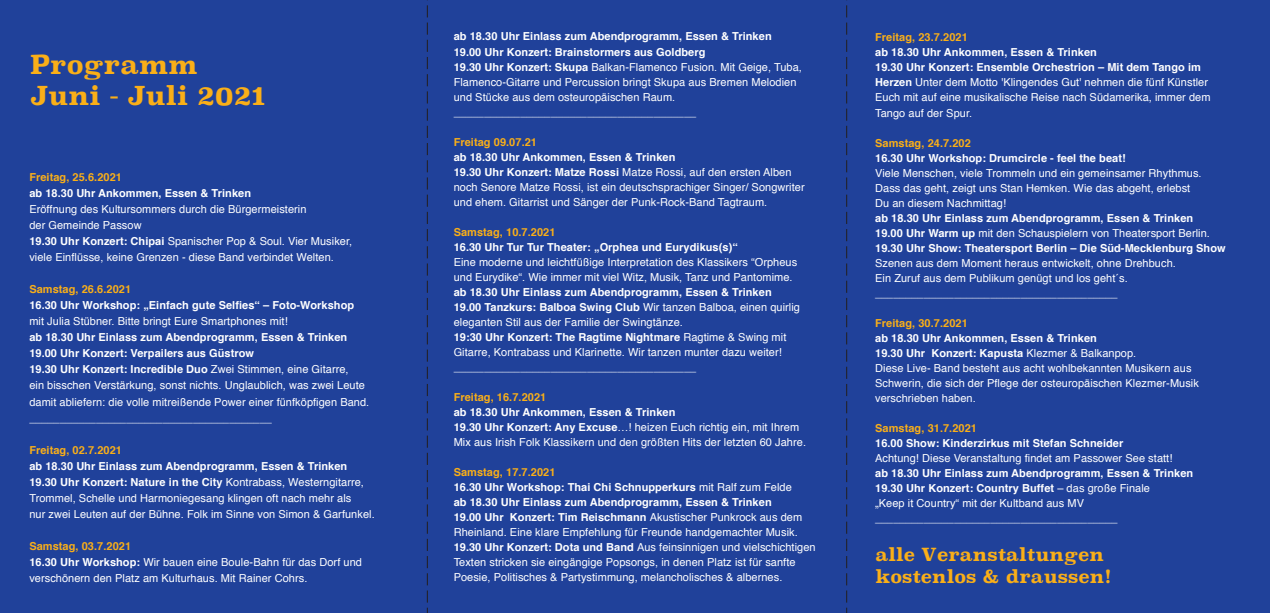
<style>
.page{position:relative;width:1270px;height:613px;background:#fff}
.page>*{position:absolute;margin:0;border:0;box-sizing:border-box;transform-origin:0 0}
.t1{font:700 26px/31.2px "Superclarendon";color:#faaf18}
.t2{font:700 18px/21.6px "Superclarendon";color:#faaf18}
.t3{font:11px/15px "Helvetica";letter-spacing:.005em;color:#fff}
.t4{font:700 11px/15px "Helvetica";letter-spacing:.005em;color:#fff}
.t5{font:700 11px "Helvetica";letter-spacing:.005em;color:#faaf18}
.s1{font-weight:700}
.s2{font-weight:700;color:#faaf18}
.s3{color:#faaf18}
.s4{color:#20419a}
.s5{font-weight:400}
</style>
<div class="page">
<div style="left:0;top:0;width:1270px;height:612px;background:#20419a"></div>
<svg style="left:427px;top:0;width:1px;height:612px"></svg>
<svg style="left:846px;top:0;width:1px;height:612px"></svg>
<h1 class="t1" style="left:30px;top:50px;width:237px">Programm<br>Juni - Juli 2021</h1>
<p class="t5" style="left:29px;top:168px;width:94px">Freitag, 25.6.2021</p>
<p class="t4" style="left:29px;top:186px;width:223px">ab 18.30 Uhr Ankommen, Essen &amp; Trinken</p>
<p class="t3" style="left:29px;top:201px;width:324px;line-height:16px">Eröffnung des Kultursommers durch die Bürgermeisterin<br>der Gemeinde Passow<br><span class="s1">19.30 Uhr Konzert: Chipai</span> Spanischer Pop &amp; Soul. Vier Musiker, viele Einflüsse, keine Grenzen - diese Band verbindet Welten.</p>
<p class="t5" style="left:29px;top:280px;width:103px">Samstag, 26.6.2021</p>
<p class="t4" style="left:29px;top:298px;width:326px">16.30 Uhr Workshop: „Einfach gute Selfies“ – Foto-Workshop</p>
<p class="t3" style="left:29px;top:314px;width:260px">mit Julia Stübner. Bitte bringt Eure Smartphones mit!</p>
<p class="t3" style="left:29px;top:329px;width:341px;line-height:16px"><span class="s1">ab 18.30 Uhr Einlass zum Abendprogramm, Essen &amp; Trinken 19.00 Uhr Konzert: Verpailers aus Güstrow<br>19.30 Uhr Konzert: Incredible Duo</span> Zwei Stimmen, eine Gitarre,<br>ein bisschen Verstärkung, sonst nichts. Unglaublich, was zwei Leute damit abliefern: die volle mitreißende Power einer fünfköpfigen Band. ________________________________________</p>
<p class="t5" style="left:29px;top:440px;width:94px">Freitag, 02.7.2021</p>
<p class="t3" style="left:29px;top:458px;width:347px;line-height:16px"><span class="s1">ab 18.30 Uhr Einlass zum Abendprogramm, Essen &amp; Trinken 19.30 Uhr Konzert: Nature in the City</span> Kontrabass, Westerngitarre, Trommel, Schelle und Harmoniegesang klingen oft nach mehr als<br>nur zwei Leuten auf der Bühne. Folk im Sinne von Simon &amp; Garfunkel.</p>
<p class="t3" style="left:29px;top:538px;width:334px;line-height:16px"><span class="s2">Samstag, 03.7.2021<br></span><span class="s1">16.30 Uhr Workshop:</span> Wir bauen eine Boule-Bahn für das Dorf und verschönern den Platz am Kulturhaus. Mit Rainer Cohrs.</p>
<p class="t4" style="left:454px;top:28px;width:320px;line-height:16px">ab 18.30 Uhr Einlass zum Abendprogramm, Essen &amp; Trinken<br>19.00 Uhr Konzert: Brainstormers aus Goldberg</p>
<p class="t3" style="left:454px;top:60px;width:350px"><span class="s1">19.30 Uhr Konzert: Skupa</span> Balkan-Flamenco Fusion. Mit Geige, Tuba, Flamenco-Gitarre und Percussion bringt Skupa aus Bremen Melodien und Stücke aus dem osteuropäischen Raum. ________________________________________</p>
<p class="t5" style="left:454px;top:133px;width:85px">Freitag 09.07.21</p>
<p class="t3" style="left:454px;top:150px;width:352px"><span class="s1">ab 18.30 Uhr Ankommen, Essen &amp; Trinken<br>19.30 Uhr Konzert: Matze Rossi</span> Matze Rossi, auf den ersten Alben noch Senore Matze Rossi, ist ein deutschsprachiger Singer/ Songwriter und ehem. Gitarrist und Sänger der Punk-Rock-Band Tagtraum.</p>
<p class="t5" style="left:454px;top:223px;width:103px">Samstag, 10.7.2021</p>
<p class="t4" style="left:454px;top:239px;width:286px">16.30 Uhr Tur Tur Theater: „Orphea und Eurydikus(s)“</p>
<p class="t3" style="left:454px;top:255px;width:345px">Eine moderne und leichtfüßige Interpretation des Klassikers “Orpheus und Eurydike“. Wie immer mit viel Witz, Musik, Tanz und Pantomime.</p>
<p class="t3" style="left:454px;top:285px;width:348px"><span class="s1">ab 18.30 Uhr Einlass zum Abendprogramm, Essen &amp; Trinken 19.00 Tanzkurs: Balboa Swing Club</span> Wir tanzen Balboa, einen quirlig eleganten Stil aus der Familie der Swingtänze.<br><span class="s1">19:30 Uhr Konzert: The Ragtime Nightmare</span> Ragtime &amp; Swing mit Gitarre, Kontrabass und Klarinette. Wir tanzen munter dazu weiter! ________________________________________</p>
<p class="t5" style="left:454px;top:388px;width:94px">Freitag, 16.7.2021</p>
<p class="t3" style="left:454px;top:405px;width:354px"><span class="s1">ab 18.30 Uhr Ankommen, Essen &amp; Trinken<br>19.30 Uhr Konzert: Any Excuse</span>…! heizen Euch richtig ein, mit Ihrem<br>Mix aus Irish Folk Klassikern und den größten Hits der letzten 60 Jahre.</p>
<p class="t3" style="left:454px;top:465px;width:363px"><span class="s2">Samstag, 17.7.2021<br></span><span class="s1">16.30 Uhr Workshop: Thai Chi Schnupperkurs</span> mit Ralf zum Felde<br><span class="s1">ab 18.30 Uhr Einlass zum Abendprogramm, Essen &amp; Trinken<br>19.00 Uhr Konzert: Tim Reischmann</span> Akustischer Punkrock aus dem Rheinland. Eine klare Empfehlung für Freunde handgemachter Musik.<br><span class="s1">19.30 Uhr Konzert: Dota und Band</span> Aus feinsinnigen und vielschichtigen Texten stricken sie eingängige Popsongs, in denen Platz ist für sanfte Poesie, Politisches &amp; Partystimmung, melancholisches &amp; albernes.</p>
<p class="t5" style="left:875px;top:29px;width:94px">Freitag, 23.7.2021</p>
<p class="t3" style="left:875px;top:45px;width:337px"><span class="s1">ab 18.30 Uhr Ankommen, Essen &amp; Trinken<br>19.30 Uhr Konzert: Ensemble Orchestrion – Mit dem Tango im Herzen</span> Unter dem Motto 'Klingendes Gut' nehmen die fünf Künstler Euch mit auf eine musikalische Reise nach Südamerika, immer dem Tango auf der Spur.</p>
<p class="t4" style="left:875px;top:135px;width:252px"><span class="s3">Samstag, 24.7.202</span><span class="s4">1<br></span>16.30 Uhr Workshop: Drumcircle - feel the beat!</p>
<p class="t3" style="left:875px;top:165px;width:328px">Viele Menschen, viele Trommeln und ein gemeinsamer Rhythmus.<br>Dass das geht, zeigt uns Stan Hemken. Wie das abgeht, erlebst<br>Du an diesem Nachmittag!</p>
<p class="t4" style="left:875px;top:210px;width:352px">ab 18.30 Uhr Einlass zum Abendprogramm, Essen &amp; Trinken<br>19.00 Uhr Warm up <span class="s5">mit den Schauspielern von Theatersport Berlin.<br></span>19.30 Uhr Show: Theatersport Berlin – Die Süd-Mecklenburg Show</p>
<p class="t3" style="left:875px;top:255px;width:302px">Szenen aus dem Moment heraus entwickelt, ohne Drehbuch.<br>Ein Zuruf aus dem Publikum genügt und los geht´s. ________________________________________</p>
<p class="t5" style="left:875px;top:314px;width:94px">Freitag, 30.7.2021</p>
<p class="t3" style="left:875px;top:330px;width:325px"><span class="s1">ab 18.30 Uhr Ankommen, Essen &amp; Trinken<br>19.30 Uhr Konzert: Kapusta</span> Klezmer &amp; Balkanpop.<br>Diese Live- Band besteht aus acht wohlbekannten Musikern aus Schwerin, die sich der Pflege der osteuropäischen Klezmer-Musik verschrieben haben.</p>
<p class="t5" style="left:875px;top:419px;width:103px">Samstag, 31.7.2021</p>
<p class="t4" style="left:875px;top:435px;width:250px">16.00 Show: Kinderzirkus mit Stefan Schneider</p>
<p class="t3" style="left:875px;top:450px;width:299px">Achtung! Diese Veranstaltung findet am Passower See statt!</p>
<p class="t3" style="left:875px;top:465px;width:320px"><span class="s1">ab 18.30 Uhr Einlass zum Abendprogramm, Essen &amp; Trinken 19.30 Uhr Konzert: Country Buffet</span> – das große Finale<br>„Keep it Country“ mit der Kultband aus MV ________________________________________</p>
<h2 class="t2" style="left:875px;top:544px;width:238px">alle Veranstaltungen kostenlos &amp; draussen!</h2>
</div>
